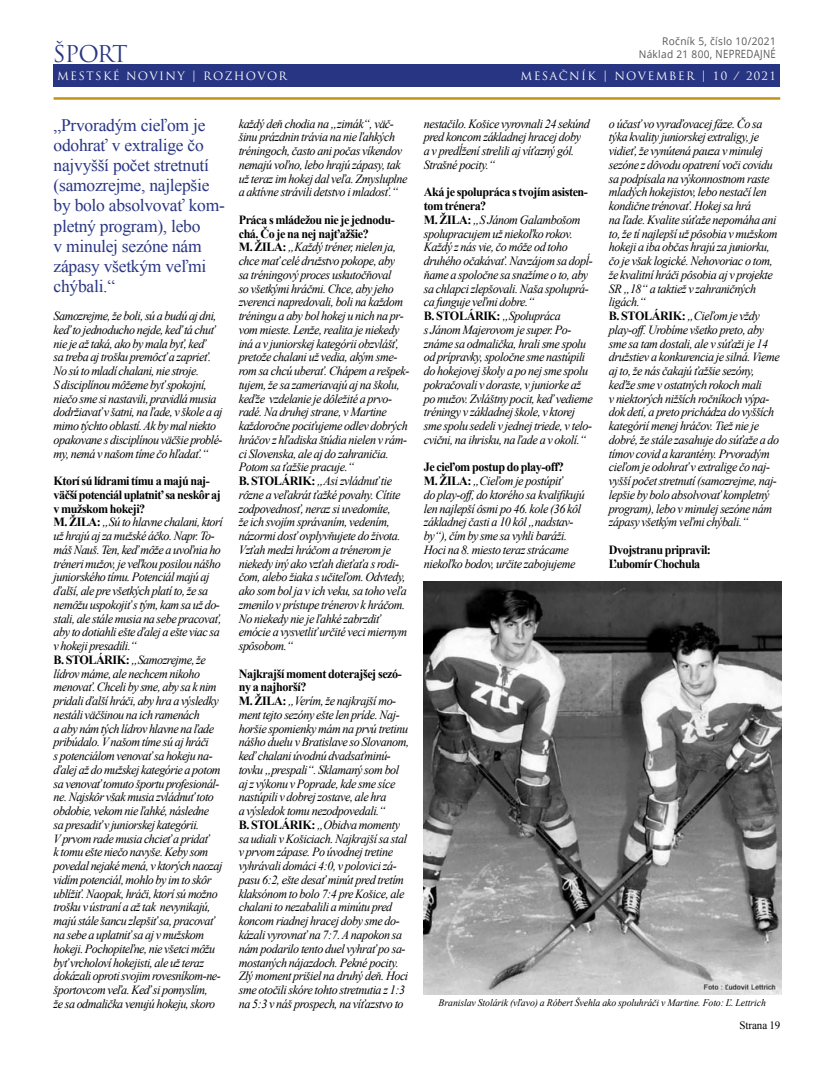
<style>
.page{position:relative;width:833px;height:1081px;background:#fff}
.page>*{position:absolute;margin:0;border:0;box-sizing:border-box;transform-origin:0 0}
.t1{font:22.5px "Trajan Pro";letter-spacing:-.06em;color:#283583}
.t2{font:17.5px/20px "Times New Roman";letter-spacing:-.015em;color:#283583}
.t3{font:italic 12.5px/13.8px "Times New Roman";letter-spacing:-.035em;color:#000}
.t4{font:700 12.5px/13.8px "Times New Roman";letter-spacing:-.04em;color:#000}
.t5{font:11.25px "Trajan Pro";letter-spacing:.12em;color:#fff}
.t6{font:11.25px "Times New Roman";letter-spacing:-.01em;color:#000}
.t7{font:10.62px/13.5px "Open Sans";letter-spacing:.03em;color:#575756;text-align:right;scale:.96 1}
.t8{font:italic 10px "Times New Roman";letter-spacing:-.01em;color:#000}
.s1{font-size:11.38px}
.s2{font-weight:700;font-style:normal}
</style>
<div class="page">
<hr style="left:54px;top:97px;width:726px;height:3px;background:#c39411">
<div style="left:54px;top:65px;width:726px;height:22px;background:#283583"></div>
<img style="left:423px;top:581px;width:358px;height:413px">
<h1 class="t1" style="left:53px;top:39px;width:76px">ŠPORT</h1>
<p class="t5" style="left:57px;top:69px;width:231px">MESTSKÉ NOVINY | ROZHOVOR</p>
<p class="t7" style="left:638px;top:34px;width:144px">Ročník 5, číslo 10/2021<br>Náklad 21 800, <span class="s1">NEPREDAJNÉ</span></p>
<p class="t5" style="left:520px;top:69px;width:257px">MESAČNÍK | NOVEMBER | 10 / 2021</p>
<h2 class="t2" style="left:54px;top:115px;width:173px">„Prvoradým cieľom je odohrať v extralige čo najvyšší počet stretnutí (samozrejme, najlepšie by bolo absolvovať kom&shy;pletný program), lebo<br>v minulej sezóne nám zápasy všetkým veľmi chýbali.“</h2>
<p class="t3" style="left:54px;top:309px;width:171px">Samozrejme, že boli, sú a budú aj dni, keď to jednoducho nejde, keď tá chuť nie je až taká, ako by mala byť, keď<br>sa treba aj trošku premôcť a zaprieť.<br>No sú to mladí chalani, nie stroje.<br>S disciplínou môžeme byť spokojní, niečo sme si nastavili, pravidlá musia dodržiavať v šatni, na ľade, v škole a aj mimo týchto oblastí. Ak by mal niekto opakovane s disciplínou väčšie problé&shy;my, nemá v našom tíme čo hľadať.“</p>
<p class="t3" style="left:54px;top:474px;width:171px"><span class="s2">Ktorí sú lídrami tímu a majú naj&shy;väčší potenciál uplatniť sa neskôraj v mužskom hokeji?<br>M. ŽILA:</span> „Sú to hlavne chalani, ktorí už hrajú aj za mužské áčko. Napr. To&shy;máš Nauš. Ten, keď môže a uvoľnia ho tréneri mužov, je veľkou posilou nášho juniorského tímu. Potenciál majú aj ďalší, ale pre všetkých platí to, že sa nemôžu uspokojiť s tým, kam sa už do&shy;stali, ale stále musia na sebe pracovať, aby to dotiahli ešte ďalej a ešte viac sa v hokeji presadili.“<br><span class="s2">B. STOLÁRIK:</span> „Samozrejme, že lídrov máme, ale nechcem nikoho menovať. Chceli by sme, aby sa k nim pridali ďalší hráči, aby hra a výsledky nestáli väčšinou na ich ramenách<br>a aby nám tých lídrov hlavne na ľade pribúdalo. Vnašom tíme sú aj hráči<br>s potenciálom venovať sa hokeju na&shy;ďalej až do mužskej kategórie a potom sa venovať tomuto športu profesionál&shy;ne. Najskôr však musia zvládnuť toto obdobie, vekom nie ľahké, následne<br>sa presadiť v juniorskej kategórii.<br>Vprvom rade musia chcieť a pridať<br>k tomu ešte niečo navyše. Keby som povedal nejaké mená, v ktorých naozaj vidím potenciál, mohlo by im to skôr ublížiť. Naopak, hráči, ktorí sú možno trošku v ústraní a až tak nevynikajú, majú stále šancu zlepšiť sa, pracovať na sebe a uplatniť sa aj v mužskom hokeji. Pochopiteľne, nie všetci môžu byť vrcholoví hokejisti, ale už teraz dokázali oproti svojim rovesníkom-ne&shy;športovcom veľa. Keď si pomyslím,<br>že sa odmalička venujú hokeju, skoro</p>
<p class="t3" style="left:239px;top:116px;width:170px">každý deň chodia na „zimák“, väč&shy;šinu prázdnin trávia na nie ľahkých tréningoch, často ani počas víkendov nemajú voľno, lebo hrajú zápasy, tak už teraz im hokej dal veľa. Zmysluplne a aktívne strávili detstvo i mladosť.“</p>
<p class="t3" style="left:239px;top:212px;width:172px"><span class="s2">Práca s mládežou nie je jednodu&shy;chá. Čo je na nej najťažšie?<br>M. ŽILA:</span> „Každý tréner, nielen ja, chce mať celé družstvo pokope, aby<br>sa tréningový proces uskutočňoval<br>so všetkými hráčmi. Chce, aby jeho zverenci napredovali, boli na každom tréningu a aby bol hokej u nich na pr&shy;vom mieste. Lenže, realita je niekedy iná a v juniorskej kategórii obzvlášť, pretože chalani už vedia, akým sme&shy;rom sa chcú uberať. Chápem a rešpek&shy;tujem, že sa zameriavajú aj na školu, keďže vzdelanie je dôležité a prvo&shy;radé. Na druhej strane, v Martine každoročne pociťujeme odlev dobrých hráčov z hľadiska štúdia nielen v rám&shy;ci Slovenska, ale aj do zahraničia.<br>Potom sa ťažšie pracuje.“<br><span class="s2">B. STOLÁRIK:</span> „Asi zvládnuť tie rôzne a veľakrát ťažké povahy. Cítite zodpovednosť, neraz si uvedomíte,<br>že ich svojím správaním, vedením, názormi dosť ovplyvňujete do života.<br>Vzťah medzi hráčom a trénerom je niekedy iný ako vzťah dieťaťa s rodi&shy;čom, alebo žiaka s učiteľom. Odvtedy, ako som bol ja v ich veku, sa toho veľa zmenilo v prístupe trénerov k hráčom.<br>No niekedy nie je ľahké zabrzdiť emócie a vysvetliť určité veci miernym spôsobom.“</p>
<p class="t3" style="left:239px;top:666px;width:172px"><span class="s2">Najkrajší moment doterajšej sezó&shy;ny a najhorší?<br>M. ŽILA:</span> „Verím, že najkrajší mo&shy;ment tejto sezóny ešte len príde. Naj&shy;horšie spomienky mám na prvú tretinu nášho duelu v Bratislave so Slovanom, keď chalani úvodnú dvadsaťminú&shy;tovku „prespali“. Sklamaný som bol aj z výkonu v Poprade, kde sme síce nastúpili v dobrej zostave, ale hra<br>a výsledok tomu nezodpovedali.“<br><span class="s2">B. STOLÁRIK:</span> „Obidva momenty sa udiali v Košiciach. Najkrajší sa stal v prvom zápase. Po úvodnej tretine vyhrávali domáci 4:0, v polovici zá&shy;pasu 6:2, ešte desať minút pred tretím klaksónom to bolo 7:4 pre Košice, ale chalani to nezabalili a minútu pred koncom riadnej hracej doby sme do&shy;kázali vyrovnať na 7:7. A napokon sa nám podarilo tento duel vyhrať po sa&shy;mostaných nájazdoch. Pekné pocity.<br>Zlý moment prišiel na druhý deň. Hoci sme otočili skóre tohto stretnutia z 1:3 na 5:3 v náš prospech, na víťazstvo to</p>
<p class="t3" style="left:424px;top:116px;width:168px">nestačilo. Košice vyrovnali 24 sekúnd pred koncom základnej hracej doby a v predĺžení strelili aj víťazný gól.<br>Strašné pocity.“</p>
<p class="t3" style="left:424px;top:185px;width:171px"><span class="s2">Aká je spolupráca s tvojím asisten&shy;tom trénera?<br>M. ŽILA:</span> „S Jánom Galambošom spolupracujem už niekoľko rokov.<br>Každý z nás vie, čo môže od toho druhého očakávať. Navzájom sa dopĺ&shy;ňame a spoločne sa snažíme o to, aby sa chlapci zlepšovali. Naša spoluprá&shy;ca funguje veľmi dobre.“<br><span class="s2">B. STOLÁRIK:</span> „Spolupráca<br>s Jánom Majerovom je super. Po&shy;známe sa odmalička, hrali sme spolu od prípravky, spoločne sme nastúpili do hokejovej školy a po nej sme spolu pokračovali v doraste, v juniorke až po mužov. Zvláštny pocit, keď vedieme tréningy v základnej škole, v ktorej sme spolu sedeli v jednej triede, v telo&shy;cvični, na ihrisku, na ľade a v okolí.“</p>
<p class="t3" style="left:424px;top:460px;width:162px"><span class="s2">Je cieľom postup do play-off?<br>M. ŽILA:</span> „Cieľom je postúpiť<br>do play-off, do ktorého sa kvalifikujú len najlepší ôsmi po 46. kole (36 kôl základnej časti a 10 kôl „nadstav&shy;by“), čím by sme sa vyhli baráži.<br>Hoci na 8. miesto teraz strácame niekoľko bodov, určite zabojujeme</p>
<p class="t3" style="left:609px;top:116px;width:172px">o účasť vo vyraďovacej fáze. Čo sa týka kvality juniorskej extraligy, je vidieť, že vynútená pauza v minulej sezóne z dôvodu opatrení voči covidu sa podpísala na výkonnostnom raste mladých hokejistov, lebo nestačí len kondične trénovať. Hokej sa hrá<br>na ľade. Kvalite súťaže nepomáha ani to, že tí najlepší už pôsobia v mužskom hokeji a iba občas hrajú za juniorku, čo je však logické. Nehovoriac o tom, že kvalitní hráči pôsobia aj v projekte SR „18“ a taktiež v zahraničných ligách.“<br><span class="s2">B. STOLÁRIK:</span> „Cieľom je vždy play-off. Urobíme všetko preto, aby sme sa tam dostali, ale v súťaži je 14 družstiev a konkurencia je silná. Vieme aj to, že nás čakajú ťažšie sezóny, keďže sme v ostatných rokoch mali<br>v niektorých nižších ročníkoch výpa&shy;dok detí, a preto prichádza do vyšších kategórií menej hráčov. Tiež nie je dobré, že stále zasahuje do súťaže a do tímov covid a karantény. Prvoradým cieľom je odohrať v extralige čo naj&shy;vyšší počet stretnutí (samozrejme, naj&shy;lepšie by bolo absolvovať kompletný program), lebo v minulej sezóne nám zápasy všetkým veľmi chýbali.“</p>
<p class="t4" style="left:609px;top:542px;width:104px">Dvojstranu pripravil:<br>ĽubomírChochula</p>
<p class="t8" style="left:438px;top:996px;width:329px">Branislav Stolárik (vľavo) a Róbert Švehla ako spoluhráči v Martine. Foto: Ľ. Lettrich</p>
<p class="t6" style="left:739px;top:1018px;width:42px">Strana 19</p>
</div>
